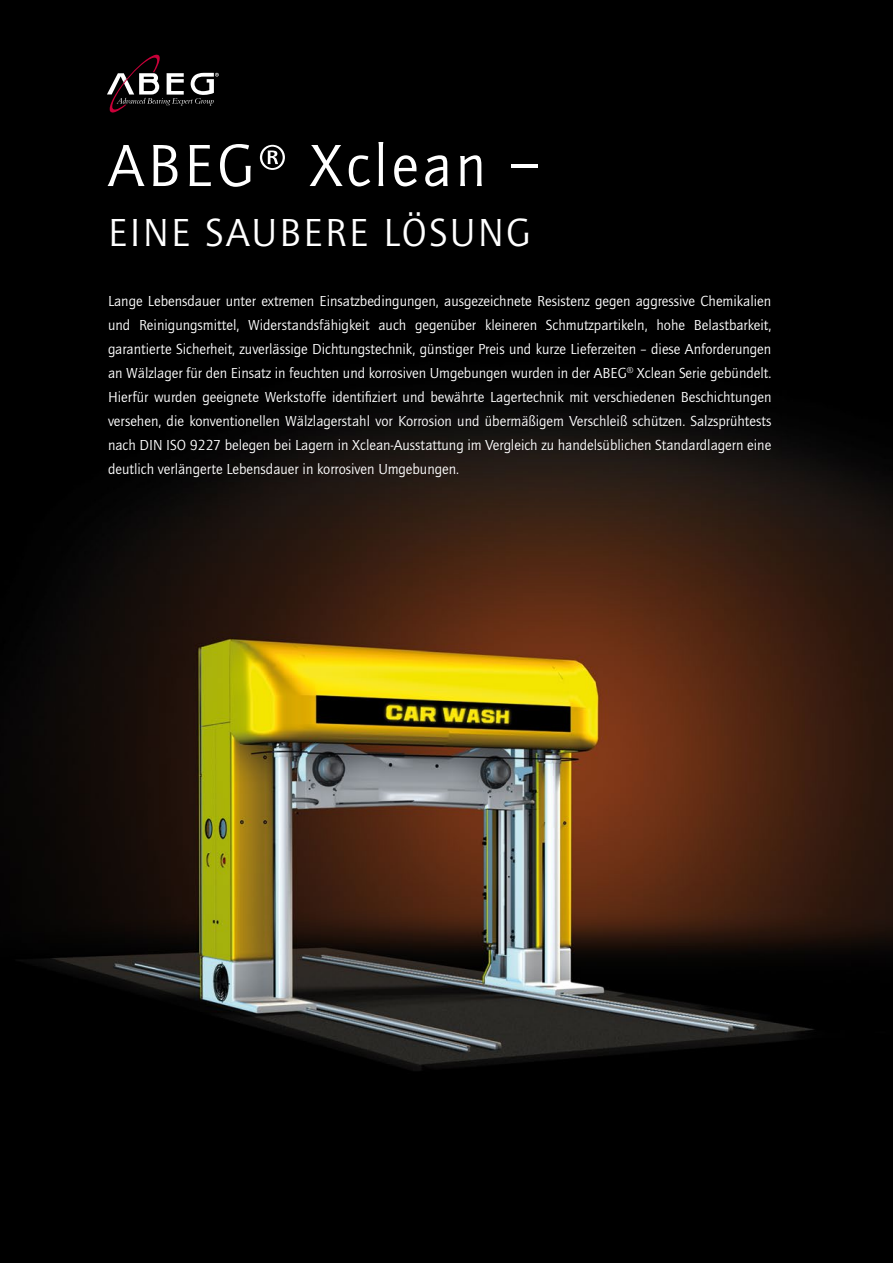
<style>
.page{position:relative;width:893px;height:1263px;background:#fff}
.page>*{position:absolute;margin:0;border:0;box-sizing:border-box;transform-origin:0 0}
.t1{font:61.5px "Quay Sans";letter-spacing:.06em;color:#fff}
.t2{font:40.5px "Quay Sans";letter-spacing:.06em;color:#fff}
.t3{font:15px/24px "Quay Itc T";color:#fff;text-align:justify}
</style>
<div class="page">
<img style="left:0;top:0;width:893px;height:1263px">
<svg style="left:107px;top:54px;width:112px;height:59px;background:#2e292b"></svg>
<h1 class="t1" style="left:108px;top:132px;width:433px">ABEG® Xclean –</h1>
<h2 class="t2" style="left:108px;top:210px;width:424px">EINE SAUBERE LÖSUNG</h2>
<p class="t3" style="left:108px;top:289px;width:665px">Lange Lebensdauer unter extremen Einsatzbedingungen, ausgezeichnete Resistenz gegen aggressive Chemikalien und Reinigungsmittel, Widerstandsfähigkeit auch gegenüber kleineren Schmutzpartikeln, hohe Belastbarkeit, garantierte Sicherheit, zuverlässige Dichtungstechnik, günstiger Preis und kurze Lieferzeiten – diese Anforderungen an Wälzlager für den Einsatz in feuchten und korrosiven Umgebungen wurden in der ABEG<sup>®</sup> Xclean Serie gebündelt.<br>Hierfür wurden geeignete Werkstoffe identifiziert und bewährte Lagertechnik mit verschiedenen Beschichtungen versehen, die konventionellen Wälzlagerstahl vor Korrosion und übermäßigem Verschleiß schützen. Salzsprühtests nach DIN ISO 9227 belegen bei Lagern in Xclean-Ausstattung im Vergleich zu handelsüblichen Standardlagern eine deutlich verlängerte Lebensdauer in korrosiven Umgebungen.</p>
</div>
